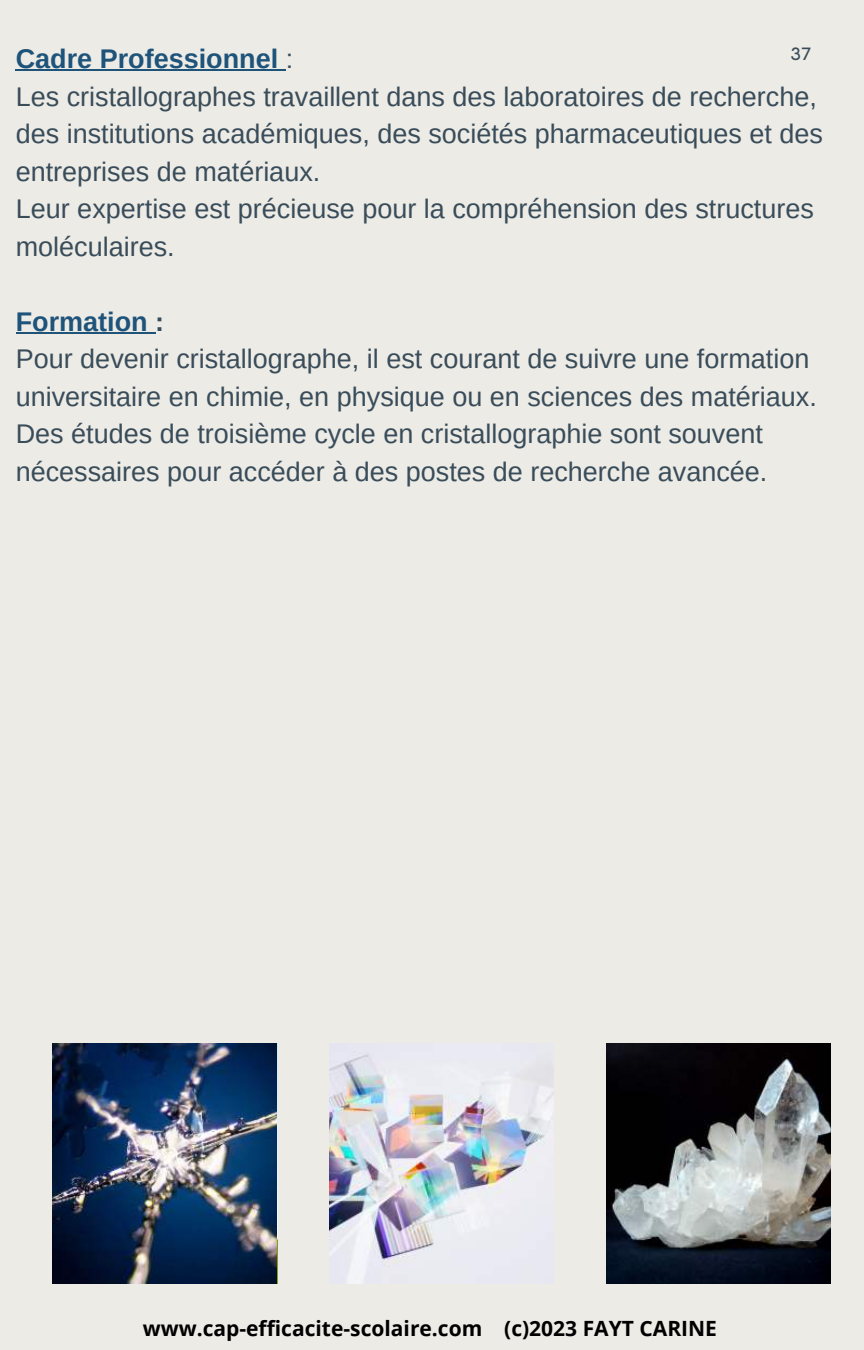
<style>
.page{position:relative;width:864px;height:1350px;background:#edebe6}
.page>*{position:absolute;margin:0;border:0;box-sizing:border-box;transform-origin:0 0}
.t1{font:27px/37.6px "Arimo";color:#394c59}
.t2{font:700 27px "Arimo";color:#1e537a}
.t3{font:700 20.93px "Open Sans";color:#000}
.t4{font:500 18px "HK Grotesk";color:#394c59}
.s1{font-weight:400;color:#394c59}
.s2{font-weight:700;color:#1e537a}
.s3{font-weight:700}
</style>
<div class="page">
<img style="left:53px;top:1044px;width:224px;height:239px">
<img style="left:330px;top:1044px;width:224px;height:239px">
<img style="left:607px;top:1044px;width:224px;height:239px">
<hr style="left:16px;top:70px;width:270px;height:1px;background:#1e537a">
<hr style="left:16px;top:332px;width:139px;height:2px;background:#1e537a">
<p class="t2" style="left:16px;top:40px;width:279px">Cadre Professionnel <span class="s1">:</span></p>
<p class="t4" style="left:791px;top:41px;width:22px">37</p>
<p class="t1" style="left:16px;top:78px;width:809px">Les cristallographes travaillent dans des laboratoires de recherche, des institutions académiques, des sociétés pharmaceutiques et des entreprises de matériaux.<br>Leur expertise est précieuse pour la compréhension des structures moléculaires.</p>
<p class="t1" style="left:16px;top:303px;width:803px"><span class="s2">Formation</span> <span class="s3">:<br></span>Pour devenir cristallographe, il est courant de suivre une formation universitaire en chimie, en physique ou en sciences des matériaux.<br>Des études de troisième cycle en cristallographie sont souvent nécessaires pour accéder à des postes de recherche avancée.</p>
<p class="t3" style="left:143px;top:1313px;width:576px">www.cap-efficacite-scolaire.com (c)2023 FAYT CARINE</p>
</div>
